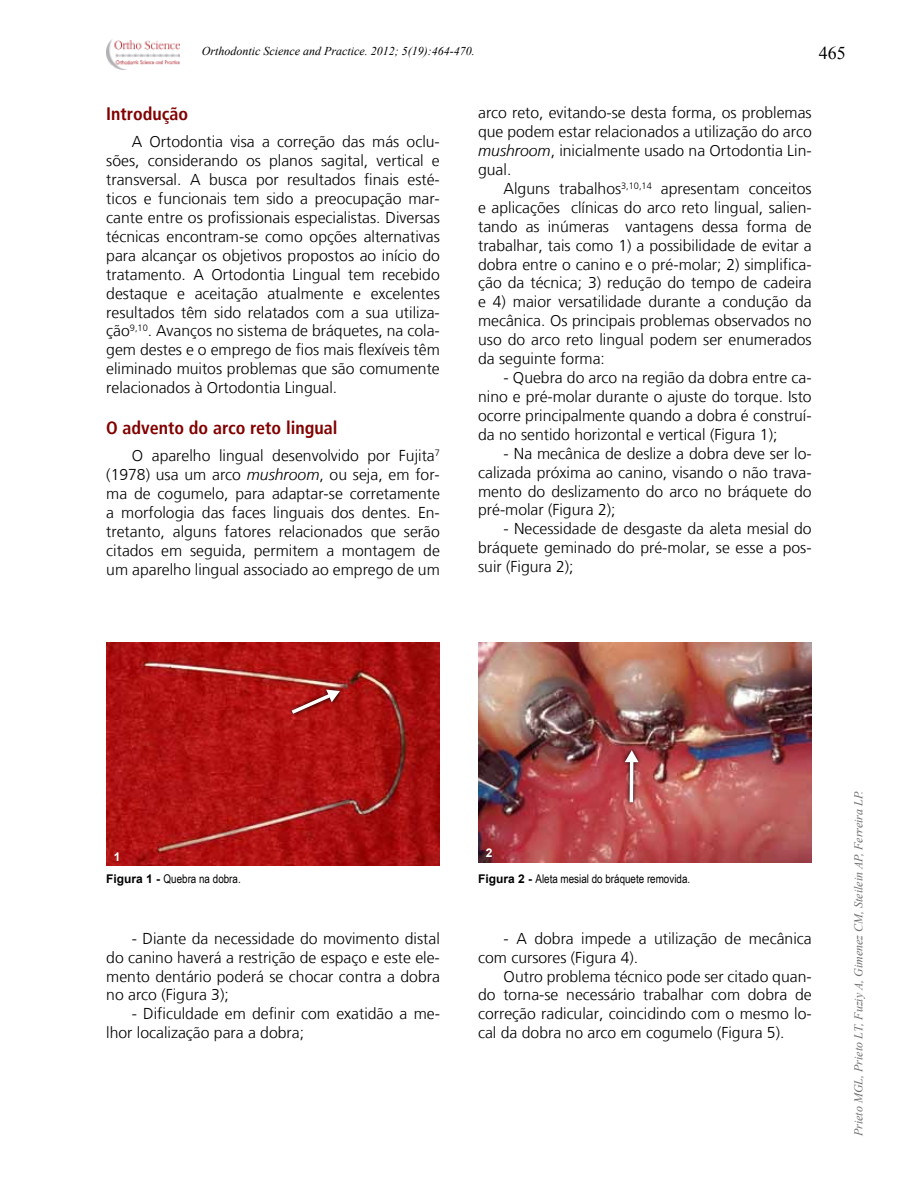
<style>
.page{position:relative;width:918px;height:1200px;background:#fff}
.page>*{position:absolute;margin:0;border:0;box-sizing:border-box;transform-origin:0 0}
.t1{font:700 condensed 18px "Frutiger LT";color:#820000}
.t2{font:18px "Times New Roman";color:#000}
.t3{font:300 15.75px/18.9px "Frutiger LT";color:#000;text-align:justify}
.t4{font:12px "Arial Narrow";color:#000}
.t5{font:italic 12px "Times New Roman";color:#6d6e71}
.t6{font:italic 12px "Times New Roman";color:#000}
.t7{font:700 12px "Arial";color:#fff}
.s1{font-style:italic}
.s2{font-family:"Arial";font-weight:700}
</style>
<div class="page">
<img style="left:106px;top:40px;width:74px;height:30px">
<img style="left:478px;top:642px;width:334px;height:220px">
<svg style="left:621px;top:745px;width:22px;height:61px"></svg>
<img style="left:106px;top:642px;width:334px;height:223px">
<svg style="left:288px;top:685px;width:56px;height:32px"></svg>
<svg style="left:289px;top:684px;width:54px;height:34px;background:#9d1817"></svg>
<svg style="left:624px;top:749px;width:15px;height:53px"></svg>
<p class="t6" style="left:202px;top:42px;width:274px">Orthodontic Science and Practice. 2012; 5(19):464-470.</p>
<p class="t2" style="left:819px;top:41px;width:28px">465</p>
<p class="t1" style="left:106px;top:103px;width:83px">Introdução</p>
<p class="t3" style="left:106px;top:133px;width:335px;text-indent:26px">A Ortodontia visa a correção das más oclu&shy;sões, considerando os planos sagital, vertical e transversal. A busca por resultados finais esté&shy;ticos e funcionais tem sido a preocupação mar&shy;cante entre os profissionais especialistas. Diversas técnicas encontram-se como opções alternativas para alcançar os objetivos propostos ao início do tratamento. A Ortodontia Lingual tem recebido destaque e aceitação atualmente e excelentes resultados têm sido relatados com a sua utiliza&shy;ção<sup>9,10</sup>. Avanços no sistema de bráquetes, na cola&shy;gem destes e o emprego de fios mais flexíveis têm eliminado muitos problemas que são comumente relacionados à Ortodontia Lingual.</p>
<p class="t1" style="left:106px;top:416px;width:233px">O advento do arco reto lingual</p>
<p class="t3" style="left:106px;top:446px;width:335px;text-indent:26px">O aparelho lingual desenvolvido por Fujita<sup>7 </sup>(1978) usa um arco <span class="s1">mushroom</span>, ou seja, em for&shy;ma de cogumelo, para adaptar-se corretamente a morfologia das faces linguais dos dentes. En&shy;tretanto, alguns fatores relacionados que serão citados em seguida, permitem a montagem de um aparelho lingual associado ao emprego de um</p>
<p class="t3" style="left:478px;top:103px;width:335px">arco reto, evitando-se desta forma, os problemas que podem estar relacionados a utilização do arco <span class="s1">mushroom</span>, inicialmente usado na Ortodontia Lin&shy;gual.</p>
<p class="t3" style="left:478px;top:179px;width:335px;text-indent:26px">Alguns trabalhos<sup>3,10,14</sup> apresentam conceitos e aplicações clínicas do arco reto lingual, salien&shy;tando as inúmeras vantagens dessa forma de trabalhar, tais como 1) a possibilidade de evitar a dobra entre o canino e o pré-molar; 2) simplifica&shy;ção da técnica; 3) redução do tempo de cadeira e 4) maior versatilidade durante a condução da mecânica. Os principais problemas observados no uso do arco reto lingual podem ser enumerados da seguinte forma:</p>
<p class="t3" style="left:478px;top:368px;width:335px;text-indent:26px">- Quebra do arco na região da dobra entre ca&shy;nino e pré-molar durante o ajuste do torque. Isto ocorre principalmente quando a dobra é construí&shy;da no sentido horizontal e vertical (Figura 1);</p>
<p class="t3" style="left:478px;top:444px;width:335px;text-indent:26px">- Na mecânica de deslize a dobra deve ser lo&shy;calizada próxima ao canino, visando o não trava&shy;mento do deslizamento do arco no bráquete do pré-molar (Figura 2);</p>
<p class="t3" style="left:478px;top:519px;width:335px;text-indent:26px">- Necessidade de desgaste da aleta mesial do bráquete geminado do pré-molar, se esse a pos&shy;suir (Figura 2);</p>
<p class="t7" style="left:114px;top:848px;width:8px">1</p>
<p class="t7" style="left:486px;top:844px;width:8px">2</p>
<p class="t4" style="left:106px;top:869px;width:136px"><span class="s2">Figura 1 -</span> Quebra na dobra.</p>
<p class="t4" style="left:478px;top:869px;width:214px"><span class="s2">Figura 2 -</span> Aleta mesial do bráquete removida.</p>
<p class="t3" style="left:106px;top:928px;width:335px;text-indent:26px">- Diante da necessidade do movimento distal do canino haverá a restrição de espaço e este ele&shy;mento dentário poderá se chocar contra a dobra no arco (Figura 3);</p>
<p class="t3" style="left:106px;top:1004px;width:335px;text-indent:26px">- Dificuldade em definir com exatidão a me&shy;lhor localização para a dobra;</p>
<p class="t3" style="left:478px;top:928px;width:335px;text-indent:26px">- A dobra impede a utilização de mecânica com cursores (Figura 4).</p>
<p class="t3" style="left:478px;top:966px;width:335px;text-indent:26px">Outro problema técnico pode ser citado quan&shy;do torna-se necessário trabalhar com dobra de correção radicular, coincidindo com o mesmo lo&shy;cal da dobra no arco em cogumelo (Figura 5).</p>
<p class="t5" style="left:850px;top:1135px;width:347px;rotate:-90deg">Prieto MGL, Prieto LT, Fuziy A, Gimenez CM, Steilein AP, Ferreira LP.</p>
</div>
